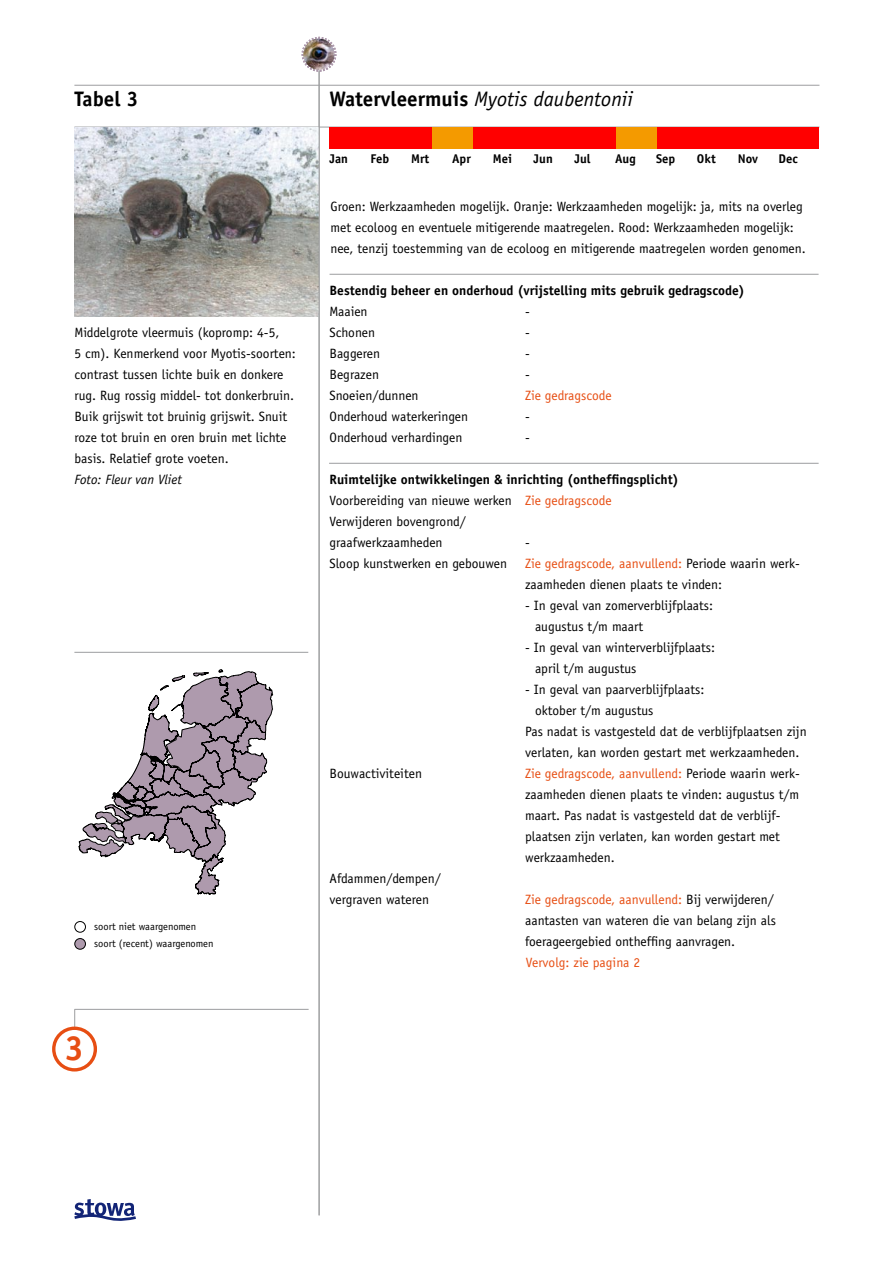
<style>
.page{position:relative;width:893px;height:1263px;background:#fff}
.page>*{position:absolute;margin:0;border:0;box-sizing:border-box;transform-origin:0 0}
.t1{font:700 34.8px "Officina Sans";color:#e74e13}
.t2{font:italic 21px "Officina Sans";color:#000}
.t3{font:700 21px "Officina Sans";color:#000}
.t4{font:13.5px/21px "Officina Sans";color:#000}
.t5{font:700 13.5px "Officina Sans";color:#000}
.t6{font:13.5px "Officina Sans";color:#e74e13}
.t7{font:italic 13.5px "Officina Sans";color:#000}
.t8{font:700 12.6px "Officina Sans";color:#000}
.t9{font:10.5px/17px "Officina Sans";color:#000}
.s1{font-weight:700;font-style:normal}
.s2{font-weight:700}
.s3{color:#e74e13}
</style>
<div class="page">
<svg style="left:74px;top:1009px;width:1px;height:17px"></svg>
<div style="left:52px;top:1026px;width:45px;height:45px;border:3px solid #e74e13;border-radius:50%"></div>
<hr style="left:75px;top:1009px;width:234px;height:1px;background:#9c9d9f">
<hr style="left:74px;top:127px;width:745px;height:1px;background:#9c9d9f">
<hr style="left:74px;top:652px;width:234px;height:1px;background:#9c9d9f">
<hr style="left:74px;top:85px;width:745px;height:1px;background:#9c9d9f">
<img style="left:74px;top:127px;width:245px;height:189px">
<hr style="left:319px;top:70px;width:1px;height:1145px;background:#9c9d9f">
<div style="left:330px;top:127px;width:489px;height:21px;background:#f00"></div>
<hr style="left:330px;top:274px;width:489px;height:1px;background:#9c9d9f">
<div style="left:302px;top:37px;width:34px;height:35px;border:2px dashed #ae9aad;border-radius:50%"></div>
<img style="left:303px;top:39px;width:31px;height:31px;border-radius:50%">
<svg style="left:74px;top:1199px;width:62px;height:22px"></svg>
<hr style="left:329px;top:463px;width:490px;height:1px;background:#9c9d9f">
<div style="left:432px;top:127px;width:40px;height:21px;background:#f49a00"></div>
<div style="left:616px;top:127px;width:41px;height:21px;background:#f49a00"></div>
<div style="left:74px;top:921px;width:12px;height:11px;border:1px solid #000;border-radius:50%"></div>
<div style="left:75px;top:938px;width:10px;height:11px;background:#ae9aad;border-radius:50%"></div>
<div style="left:74px;top:938px;width:12px;height:11px;border:1px solid #000;border-radius:50%"></div>
<svg style="left:79px;top:669px;width:194px;height:225px"></svg>
<h2 class="t3" style="left:74px;top:86px;width:66px">Tabel 3</h2>
<p class="t4" style="left:74px;top:322px;width:223px">Middelgrote vleermuis (kopromp: 4-5,<br>5 cm). Kenmerkend voor Myotis-soorten: contrast tussen lichte buik en donkere rug. Rug rossig middel- tot donkerbruin.<br>Buik grijswit tot bruinig grijswit. Snuit roze tot bruin en oren bruin met lichte basis. Relatief grote voeten.</p>
<p class="t7" style="left:74px;top:472px;width:109px">Foto: Fleur van Vliet</p>
<p class="t9" style="left:94px;top:918px;width:121px">soort niet waargenomen soort (recent) waargenomen</p>
<h1 class="t1" style="left:65px;top:1027px;width:21px">3</h1>
<h2 class="t2" style="left:330px;top:87px;width:305px"><span class="s1">Watervleermuis</span> Myotis daubentonii</h2>
<p class="t8" style="left:330px;top:151px;width:20px">Jan</p>
<p class="t8" style="left:370px;top:151px;width:20px">Feb</p>
<p class="t8" style="left:411px;top:151px;width:20px">Mrt</p>
<p class="t8" style="left:452px;top:151px;width:20px">Apr</p>
<p class="t8" style="left:493px;top:151px;width:21px">Mei</p>
<p class="t8" style="left:534px;top:151px;width:21px">Jun</p>
<p class="t8" style="left:574px;top:151px;width:18px">Jul</p>
<p class="t8" style="left:615px;top:151px;width:22px">Aug</p>
<p class="t8" style="left:656px;top:151px;width:21px">Sep</p>
<p class="t8" style="left:697px;top:151px;width:20px">Okt</p>
<p class="t8" style="left:738px;top:151px;width:22px">Nov</p>
<p class="t8" style="left:778px;top:151px;width:21px">Dec</p>
<p class="t4" style="left:331px;top:196px;width:477px">Groen: Werkzaamheden mogelijk. Oranje: Werkzaamheden mogelijk: ja, mits na overleg met ecoloog en eventuele mitigerende maatregelen. Rood: Werkzaamheden mogelijk: nee, tenzij toestemming van de ecoloog en mitigerende maatregelen worden genomen.</p>
<p class="t5" style="left:330px;top:282px;width:417px">Bestendig beheer en onderhoud (vrijstelling mits gebruik gedragscode)</p>
<p class="t4" style="left:330px;top:301px;width:40px">Maaien</p>
<p class="t4" style="left:525px;top:301px;width:6px">-</p>
<p class="t4" style="left:330px;top:322px;width:47px">Schonen</p>
<p class="t4" style="left:525px;top:322px;width:6px">-</p>
<p class="t4" style="left:330px;top:343px;width:52px">Baggeren</p>
<p class="t4" style="left:525px;top:343px;width:6px">-</p>
<p class="t4" style="left:330px;top:364px;width:51px">Begrazen</p>
<p class="t4" style="left:525px;top:364px;width:6px">-</p>
<p class="t4" style="left:330px;top:385px;width:91px">Snoeien/dunnen</p>
<p class="t6" style="left:525px;top:388px;width:88px">Zie gedragscode</p>
<p class="t4" style="left:330px;top:406px;width:140px">Onderhoud waterkeringen</p>
<p class="t4" style="left:525px;top:406px;width:6px">-</p>
<p class="t4" style="left:330px;top:427px;width:134px">Onderhoud verhardingen</p>
<p class="t4" style="left:525px;top:427px;width:6px">-</p>
<p class="t4" style="left:330px;top:469px;width:351px"><span class="s2">Ruimtelijke ontwikkelingen &amp; inrichting (ontheffingsplicht)<br></span>Voorbereiding van nieuwe werken <span class="s3">Zie gedragscode<br></span>Verwijderen bovengrond/<br>graafwerkzaamheden</p>
<p class="t4" style="left:525px;top:532px;width:6px">-</p>
<p class="t4" style="left:330px;top:553px;width:179px">Sloop kunstwerken en gebouwen</p>
<p class="t4" style="left:525px;top:553px;width:276px"><span class="s3">Zie gedragscode, aanvullend:</span> Periode waarin werk&shy;zaamheden dienen plaats te vinden:</p>
<p class="t4" style="left:535px;top:595px;width:180px;text-indent:-10px">- In geval van zomerverblijfplaats: augustus t/m maart</p>
<p class="t4" style="left:535px;top:637px;width:182px;text-indent:-10px">- In geval van winterverblijfplaats: april t/m augustus</p>
<p class="t4" style="left:525px;top:679px;width:181px">- In geval van paarverblijfplaats:</p>
<p class="t4" style="left:535px;top:700px;width:120px">oktober t/m augustus</p>
<p class="t4" style="left:525px;top:721px;width:283px">Pas nadat is vastgesteld dat de verblijfplaatsen zijn</p>
<p class="t4" style="left:525px;top:742px;width:276px">verlaten, kan worden gestart met werkzaamheden.</p>
<p class="t4" style="left:330px;top:763px;width:94px">Bouwactiviteiten</p>
<p class="t4" style="left:525px;top:763px;width:276px"><span class="s3">Zie gedragscode, aanvullend:</span> Periode waarin werk&shy;zaamheden dienen plaats te vinden: augustus t/m maart. Pas nadat is vastgesteld dat de verblijf&shy;plaatsen zijn verlaten, kan worden gestart met werkzaamheden.</p>
<p class="t4" style="left:330px;top:868px;width:113px">Afdammen/dempen/ vergraven wateren</p>
<p class="t4" style="left:525px;top:889px;width:252px"><span class="s3">Zie gedragscode, aanvullend:</span> Bij verwijderen/ aantasten van wateren die van belang zijn als foerageergebied ontheffing aanvragen.</p>
<p class="t6" style="left:526px;top:955px;width:116px">Vervolg: zie pagina 2</p>
</div>
